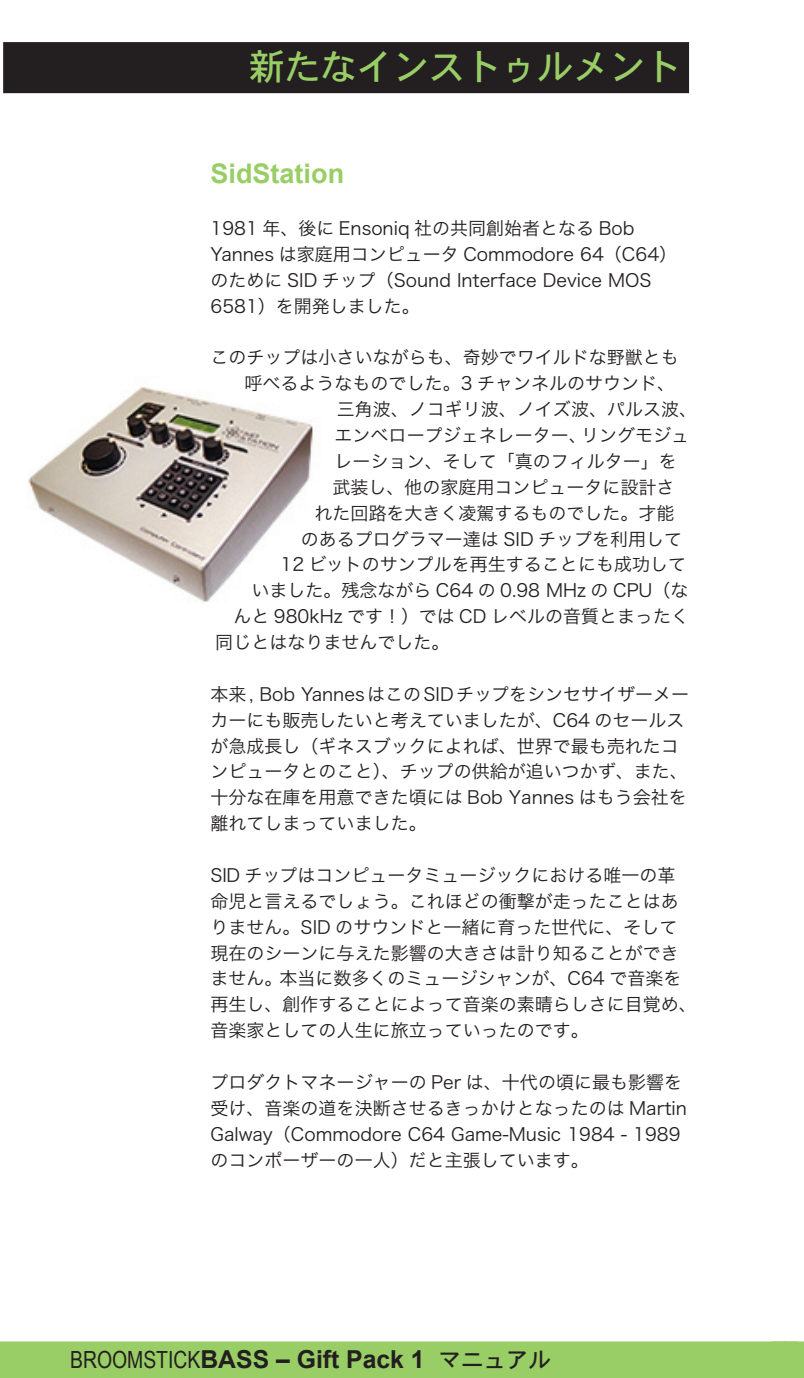
<style>
.page{position:relative;width:804px;height:1378px;background:#fff}
.page>*{position:absolute;margin:0;border:0;box-sizing:border-box;transform-origin:0 0}
.t1{font:36px "Heisei Kaku Go W5";color:#99cd65}
.mellanrubrik_Trade_Gothic_12p{font:700 27px "Arial";color:#99cd65}
.t2{font:700 24.75px "Arial";color:#231f20}
.br__NewsGothic_9_11_5{font:18px/25.9px "Hira Kaku Pro W3";color:#231f20}
.s1{font-family:"Arial Narrow";font-weight:400;font-size:23.62px}
.s2{font-family:"Heisei Kaku Go W5";font-weight:400;font-size:22.5px}
</style>
<div class="page">
<div style="left:0;top:1341px;width:804px;height:37px;background:#99cd65"></div>
<img style="left:28px;top:387px;width:285px;height:215px">
<div style="left:4px;top:43px;width:684px;height:49px;background:#231f20"></div>
<div style="left:3px;top:42px;width:686px;height:51px;border:2px solid #231f20"></div>
<p class="t1" style="left:249px;top:47px;width:434px">新たなインストゥルメント</p>
<p class="mellanrubrik_Trade_Gothic_12p" style="left:210px;top:155px;width:135px">SidStation</p>
<p class="br__NewsGothic_9_11_5" style="left:210px;top:214px;width:468px">1981 年、後に Ensoniq 社の共同創始者となる Bob<br>Yannes は家庭用コンピュータ Commodore 64（C64）のために SID チップ（Sound Interface Device MOS<br>6581）を開発しました。</p>
<p class="br__NewsGothic_9_11_5" style="left:210px;top:343px;width:470px">このチップは小さいながらも、奇妙でワイルドな野獣とも</p>
<p class="br__NewsGothic_9_11_5" style="left:244px;top:369px;width:432px">呼べるようなものでした。3 チャンネルのサウンド、</p>
<p class="br__NewsGothic_9_11_5" style="left:337px;top:395px;width:361px">三角波、ノコギリ波、ノイズ波、パルス波、</p>
<p class="br__NewsGothic_9_11_5" style="left:334px;top:421px;width:356px">エンベロープジェネレーター、リングモジュ</p>
<p class="br__NewsGothic_9_11_5" style="left:334px;top:447px;width:343px">レーション、そして「真のフィルター」を</p>
<p class="br__NewsGothic_9_11_5" style="left:332px;top:473px;width:343px">武装し、他の家庭用コンピュータに設計さ</p>
<p class="br__NewsGothic_9_11_5" style="left:314px;top:499px;width:361px">れた回路を大きく凌駕するものでした。才能</p>
<p class="br__NewsGothic_9_11_5" style="left:301px;top:524px;width:383px">のあるプログラマー達は SID チップを利用して</p>
<p class="br__NewsGothic_9_11_5" style="left:280px;top:550px;width:407px">12 ビットのサンプルを再生することにも成功して</p>
<p class="br__NewsGothic_9_11_5" style="left:251px;top:576px;width:439px">いました。残念ながら C64 の 0.98 MHz の CPU（な</p>
<p class="br__NewsGothic_9_11_5" style="left:233px;top:602px;width:457px">んと 980kHz です！）では CD レベルの音質とまったく</p>
<p class="br__NewsGothic_9_11_5" style="left:215px;top:628px;width:235px">同じとはなりませんでした。</p>
<p class="br__NewsGothic_9_11_5" style="left:210px;top:680px;width:480px">本来, Bob YannesはこのSIDチップをシンセサイザーメーカーにも販売したいと考えていましたが、C64 のセールスが急成長し（ギネスブックによれば、世界で最も売れたコンピュータとのこと）、チップの供給が追いつかず、また、十分な在庫を用意できた頃には Bob Yannes はもう会社を離れてしまっていました。</p>
<p class="br__NewsGothic_9_11_5" style="left:210px;top:861px;width:488px">SID チップはコンピュータミュージックにおける唯一の革命児と言えるでしょう。これほどの衝撃が走ったことはありません。SID のサウンドと一緒に育った世代に、そして現在のシーンに与えた影響の大きさは計り知ることができません。本当に数多くのミュージシャンが、C64 で音楽を再生し、創作することによって音楽の素晴らしさに目覚め、音楽家としての人生に旅立っていったのです。</p>
<p class="br__NewsGothic_9_11_5" style="left:210px;top:1068px;width:478px">プロダクトマネージャーの Per は、十代の頃に最も影響を受け、音楽の道を決断させるきっかけとなったのは Martin Galway（Commodore C64 Game-Music 1984 - 1989のコンポーザーの一人）だと主張しています。</p>
<h3 class="t2" style="left:70px;top:1343px;width:482px"><span class="s1">BROOMSTICK</span>BASS – Gift Pack 1 <span class="s2">マニュアル</span></h3>
</div>
